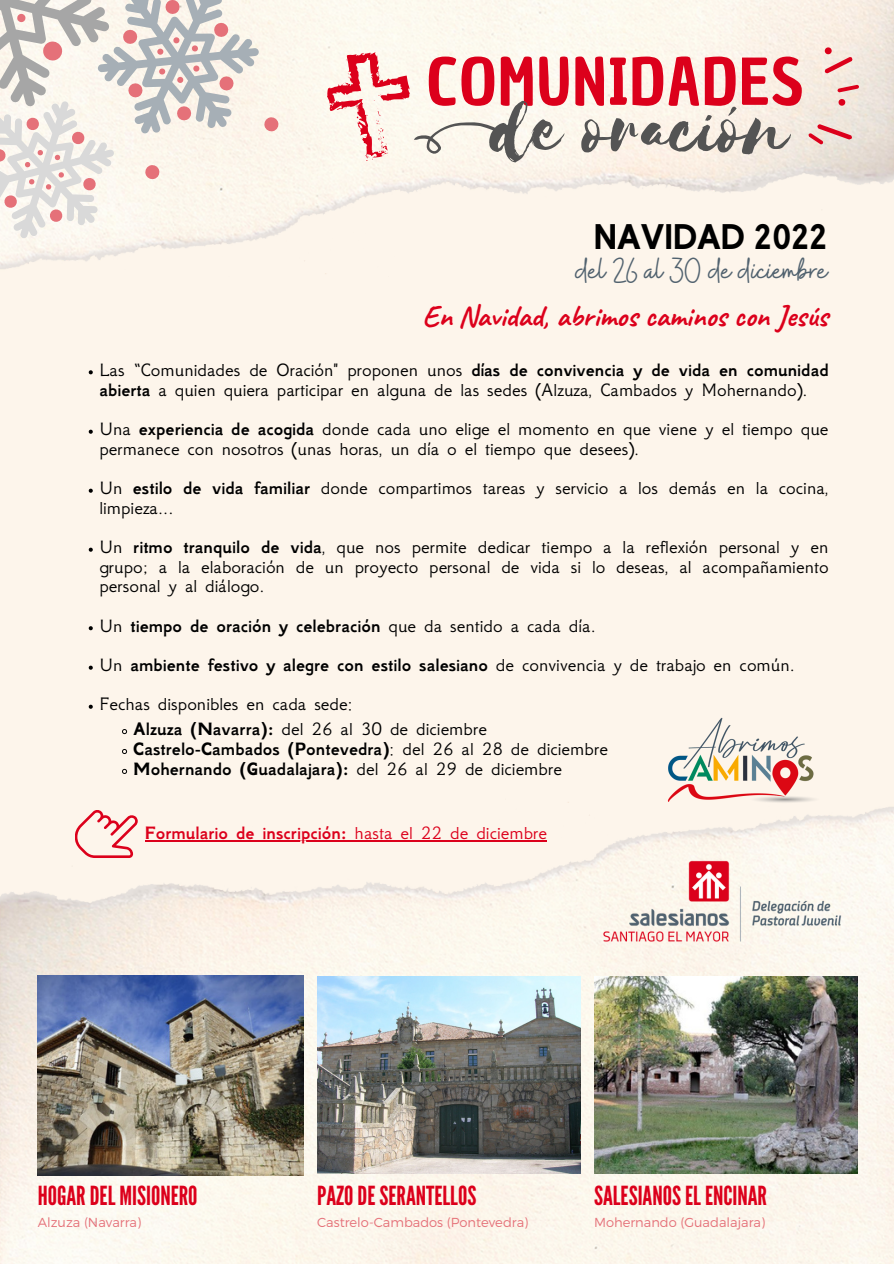
<style>
.page{position:relative;width:894px;height:1264px;background:#fff}
.page>*{position:absolute;margin:0;border:0;box-sizing:border-box;transform-origin:0 0}
.t1{font:86.85px "Selima";color:#545454}
.t2{font:62.85px "Chau Philomene One";letter-spacing:.02em;color:#dc001b}
.t3{font:35.55px "Buffalo";color:#51626f}
.t4{font:700 35.55px "MADE Evolve Sans";color:#000}
.t5{font:700 29.85px "Caveat";color:#dc001b}
.t6{font:26.25px "League Gothic";color:#dc001b}
.t7{font:19.95px/19.5px "GFS Neohellenic";color:#000}
.t8{font:700 19.95px/20px "GFS Neohellenic";color:#000}
.t9{font:700 19.95px "GFS Neohellenic";color:#dc001b}
.t10{font:300 13.05px "Montserrat";color:#e57179}
.s1{font-weight:700}
.s2{font-weight:400}
</style>
<div class="page">
<div style="left:0;top:0;width:893px;height:1263px;background:#fdf5eb"></div>
<img style="left:284px;top:0;width:609px;height:274px">
<svg style="left:321px;top:46px;width:180px;height:127px"></svg>
<svg style="left:807px;top:115px;width:45px;height:33px"></svg>
<svg style="left:822px;top:46px;width:32px;height:28px"></svg>
<svg style="left:836px;top:82px;width:23px;height:25px"></svg>
<img style="left:0;top:802px;width:893px;height:461px">
<img style="left:37px;top:975px;width:266px;height:199px">
<img style="left:317px;top:976px;width:263px;height:197px">
<img style="left:594px;top:976px;width:263px;height:197px">
<svg style="left:89px;top:370px;width:4px;height:4px"></svg>
<svg style="left:89px;top:429px;width:4px;height:5px"></svg>
<svg style="left:89px;top:488px;width:4px;height:5px"></svg>
<svg style="left:89px;top:547px;width:4px;height:4px"></svg>
<svg style="left:89px;top:626px;width:4px;height:4px"></svg>
<svg style="left:89px;top:665px;width:4px;height:4px"></svg>
<svg style="left:89px;top:704px;width:4px;height:4px"></svg>
<svg style="left:122px;top:729px;width:5px;height:5px"></svg>
<svg style="left:122px;top:749px;width:5px;height:5px"></svg>
<svg style="left:122px;top:769px;width:5px;height:5px"></svg>
<hr style="left:145px;top:840px;width:201px;height:2px;background:#dc001b">
<hr style="left:346px;top:840px;width:201px;height:2px;background:#dc001b">
<svg style="left:75px;top:809px;width:63px;height:49px"></svg>
<img style="left:580px;top:855px;width:277px;height:95px">
<svg style="left:0;top:0;width:284px;height:269px"></svg>
<img style="left:661px;top:717px;width:167px;height:105px">
<h2 class="t2" style="left:426px;top:40px;width:378px">COMUNIDADES</h2>
<h1 class="t1" style="left:490px;top:81px;width:300px">de oración</h1>
<h3 class="t4" style="left:593px;top:215px;width:235px">NAVIDAD 2022</h3>
<h3 class="t3" style="left:575px;top:247px;width:253px">del 26 al 30 de diciembre</h3>
<h3 class="t5" style="left:421px;top:297px;width:407px">En Navidad, abrimos caminos con Jesús</h3>
<p class="t7" style="left:99px;top:362px;width:730px;line-height:20px">Las “Comunidades de Oración" proponen unos <span class="s1">días de convivencia y de vida en comunidad abierta</span> a quien quiera participar en alguna de las sedes (Alzuza, Cambados y Mohernando).</p>
<p class="t7" style="left:99px;top:422px;width:730px">Una <span class="s1">experiencia de acogida</span> donde cada uno elige el momento en que viene y el tiempo que permanece con nosotros (unas horas, un día o el tiempo que desees).</p>
<p class="t7" style="left:99px;top:481px;width:730px">Un <span class="s1">estilo de vida familiar</span> donde compartimos tareas y servicio a los demás en la cocina, limpieza...</p>
<p class="t7" style="left:99px;top:540px;width:730px;text-align:justify">Un <span class="s1">ritmo tranquilo de vida</span>, que nos permite dedicar tiempo a la reflexión personal y en grupo; a la elaboración de un proyecto personal de vida si lo deseas, al acompañamiento personal y al diálogo.</p>
<p class="t7" style="left:99px;top:608px;width:697px;line-height:39.3px">Un <span class="s1">tiempo de oración y celebración</span> que da sentido a cada día.<br>Un <span class="s1">ambiente festivo y alegre con estilo salesiano</span> de convivencia y de trabajo en común.<br>Fechas disponibles en cada sede:</p>
<p class="t8" style="left:133px;top:721px;width:476px">Alzuza (Navarra): <span class="s2">del 26 al 30 de diciembre<br></span>Castrelo-Cambados (Pontevedra)<span class="s2">: del 26 al 28 de diciembre<br></span>Mohernando (Guadalajara): <span class="s2">del 26 al 29 de diciembre</span></p>
<p class="t9" style="left:145px;top:826px;width:404px">Formulario de inscripción: <span class="s2">hasta el 22 de diciembre</span></p>
<h3 class="t6" style="left:38px;top:1180px;width:161px">HOGARDEL MISIONERO</h3>
<p class="t10" style="left:38px;top:1213px;width:105px">Alzuza (Navarra)</p>
<h3 class="t6" style="left:317px;top:1180px;width:161px">PAZODESERANTELLOS</h3>
<p class="t10" style="left:317px;top:1214px;width:213px">Castrelo-Cambados (Pontevedra)</p>
<h3 class="t6" style="left:594px;top:1180px;width:174px">SALESIANOSEL ENCINAR</h3>
<p class="t10" style="left:594px;top:1213px;width:173px">Mohernando (Guadalajara)</p>
</div>
